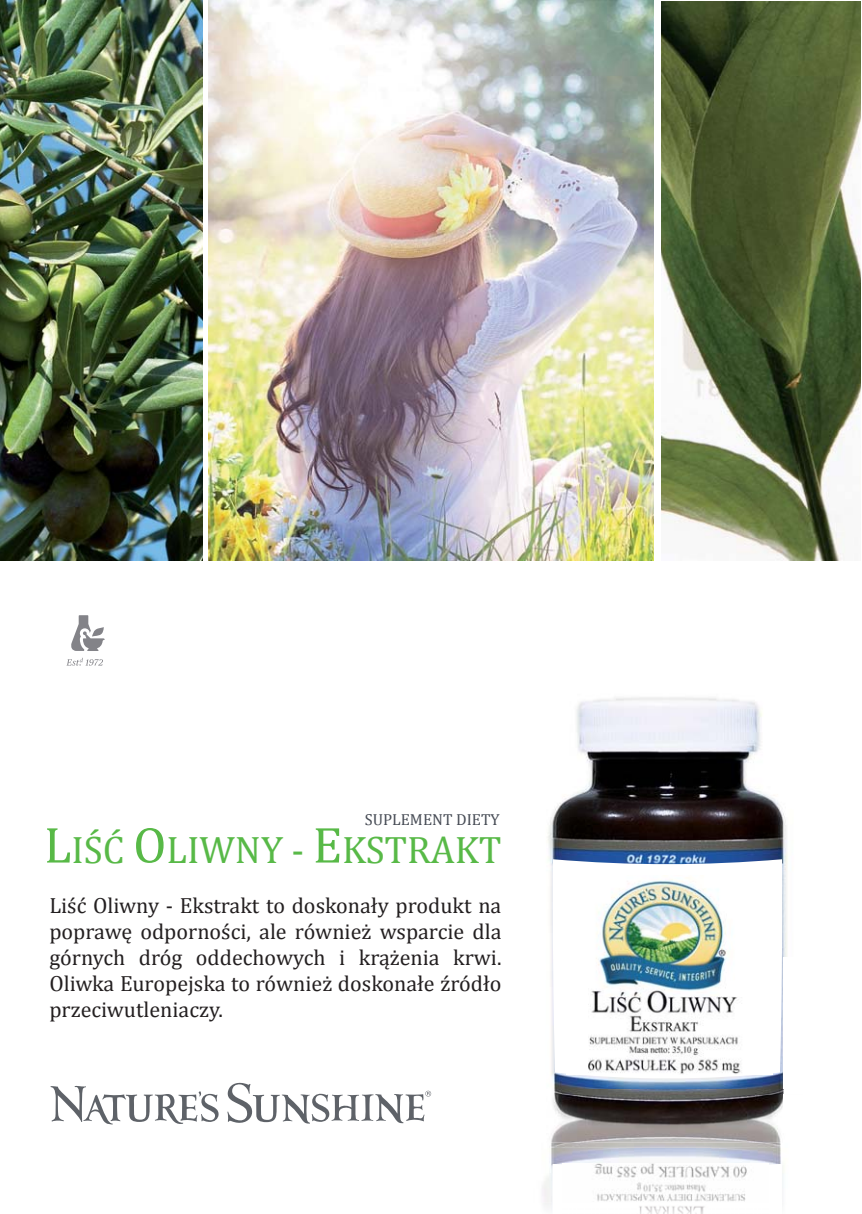
<style>
.page{position:relative;width:862px;height:1214px;background:#fff}
.page>*{position:absolute;margin:0;border:0;box-sizing:border-box;transform-origin:0 0}
.t1{font:38.4px "Cambria";color:#58b947}
.t2{font:22px/26px "Cambria";color:#231f20;text-align:justify}
.t3{font:16px "Cambria";color:#474c55}
.s1{font-size:51.2px}
</style>
<div class="page">
<img style="left:0;top:0;width:202px;height:560px">
<img style="left:662px;top:1px;width:199px;height:559px">
<img style="left:208px;top:0;width:446px;height:560px">
<img style="left:547px;top:697px;width:241px;height:392px">
<svg style="left:552px;top:859px;width:230px;height:221px"></svg>
<img style="left:567px;top:875px;width:206px;height:199px">
<div style="left:783px;top:957px;width:59px;height:159px;background:#fff"></div>
<svg style="left:71px;top:615px;width:34px;height:36px"></svg>
<svg style="left:67px;top:657px;width:36px;height:8px"></svg>
<svg style="left:50px;top:1085px;width:169px;height:40px"></svg>
<svg style="left:227px;top:1082px;width:204px;height:41px"></svg>
<img style="left:554px;top:1089px;width:229px;height:5px">
<img style="left:542px;top:1142px;width:242px;height:60px">
<img style="left:551px;top:1094px;width:232px;height:48px">
<svg style="left:552px;top:1163px;width:230px;height:39px"></svg>
<img style="left:562px;top:1163px;width:206px;height:39px">
<img style="left:552px;top:1202px;width:154px;height:11px">
<p class="t3" style="left:365px;top:809px;width:136px">SUPLEMENT DIETY</p>
<h1 class="t1" style="left:44px;top:826px;width:459px"><span class="s1">L</span>IŚĆ <span class="s1">O</span>LIWNY - <span class="s1">E</span>KSTRAKT</h1>
<p class="t2" style="left:49px;top:892px;width:454px">Liść Oliwny - Ekstrakt to doskonały produkt na poprawę odporności, ale również wsparcie dla górnych dróg oddechowych i krążenia krwi.<br>Oliwka Europejska to również doskonałe źródło przeciwutleniaczy.</p>
</div>
